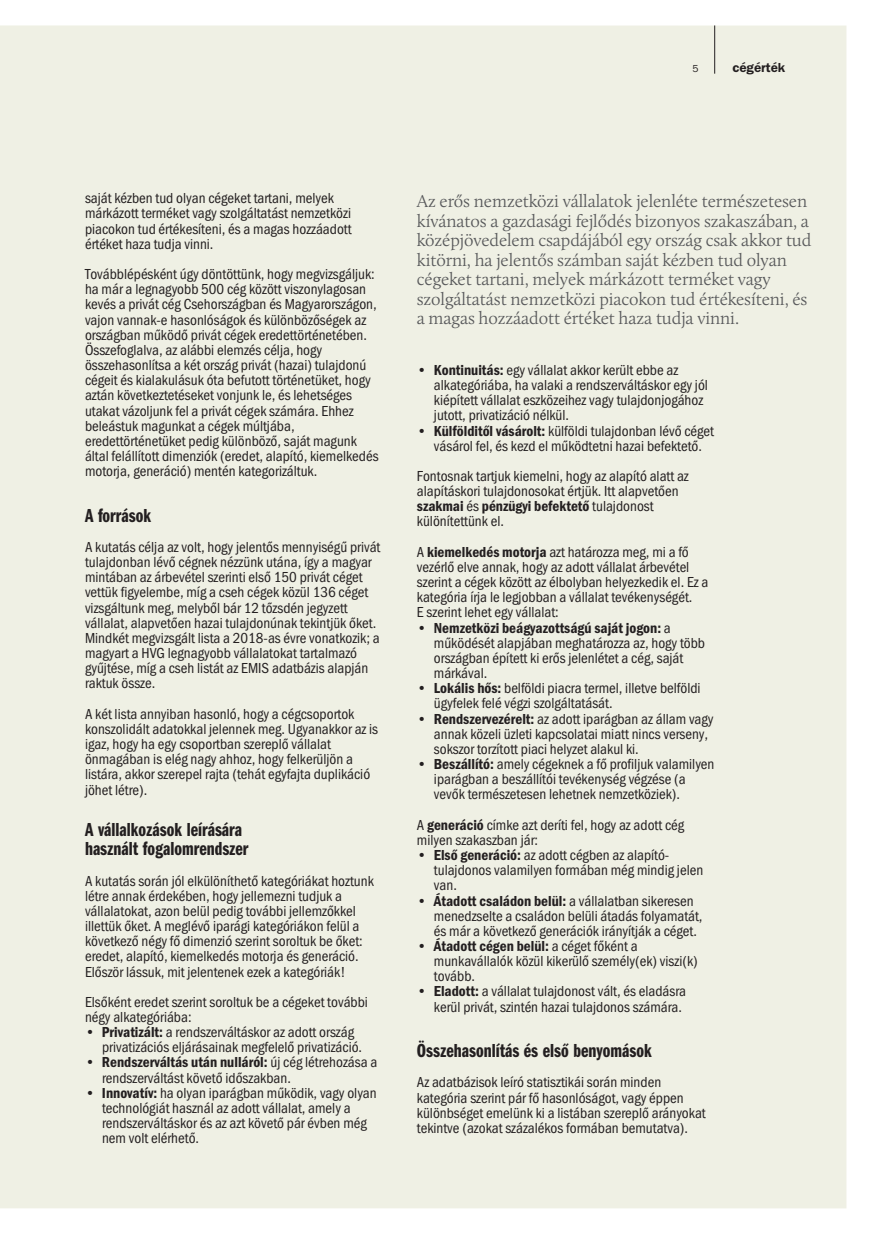
<style>
.page{position:relative;width:872px;height:1234px;background:#fff}
.page>*{position:absolute;margin:0;border:0;box-sizing:border-box;transform-origin:0 0}
.t1{font:19.5px/19px "Franklin Got Itc TEE Demi Compressed";color:#231f20}
.t2{font:300 18px/19.5px "Calluna";letter-spacing:-.005em;color:#57585a}
.t3{font:15px/15.1px "Franklin Got Itc TEE Book Condensed";color:#231f20}
.t4{font:15px "Franklin Gothic Itc TEE Demi Condensed";color:#231f20}
.t5{font:13.5px "Franklin Got Itc TEE Demi";color:#231f20}
.t6{font:10.5px "Franklin Gothic";color:#231f20}
.s1{font-family:"Franklin Gothic Itc TEE Demi Condensed"}
.s2{font-family:"Franklin Got Itc TEE Book Condensed"}
</style>
<div class="page">
<div style="left:0;top:25px;width:846px;height:1183px;background:#eff0e4"></div>
<hr style="left:714px;top:25px;width:1px;height:49px;background:#231f20">
<p class="t6" style="left:692px;top:64px;width:8px">5</p>
<p class="t5" style="left:732px;top:63px;width:54px">cégérték</p>
<p class="t3" style="left:85px;top:192px;width:268px">saját kézben tud olyan cégeket tartani, melyek márkázott terméket vagy szolgáltatást nemzetközi piacokon tud értékesíteni, és a magas hozzáadott értéket haza tudja vinni.</p>
<p class="t3" style="left:85px;top:268px;width:295px">Továbblépésként úgy döntöttünk, hogy megvizsgáljuk: ha már a legnagyobb 500 cég között viszonylagosan kevés a privát cég Csehországban és Magyarországon, vajon vannak-e hasonlóságok és különbözőségek az országban működő privát cégek eredettörténetében.<br>Összefoglalva, az alábbi elemzés célja, hogy összehasonlítsa a két ország privát (hazai) tulajdonú cégeit és kialakulásuk óta befutott történetüket, hogy aztán következtetéseket vonjunk le, és lehetséges utakat vázoljunk fel a privát cégek számára. Ehhez beleástuk magunkat a cégek múltjába, eredettörténetüket pedig különböző, saját magunk által felállított dimenziók (eredet, alapító, kiemelkedés motorja, generáció) mentén kategorizáltuk.</p>
<h1 class="t1" style="left:85px;top:507px;width:68px">A források</h1>
<p class="t3" style="left:85px;top:541px;width:297px">A kutatás célja az volt, hogy jelentős mennyiségű privát tulajdonban lévő cégnek nézzünk utána, így a magyar mintában az árbevétel szerinti első 150 privát céget vettük figyelembe, míg a cseh cégek közül 136 céget vizsgáltunk meg, melyből bár 12 tőzsdén jegyzett vállalat, alapvetően hazai tulajdonúnak tekintjük őket.<br>Mindkét megvizsgált lista a 2018-as évre vonatkozik; a magyart a HVG legnagyobb vállalatokat tartalmazó gyűjtése, míg a cseh listát az EMIS adatbázis alapján raktuk össze.</p>
<p class="t3" style="left:85px;top:707px;width:295px">A két lista annyiban hasonló, hogy a cégcsoportok konszolidált adatokkal jelennek meg. Ugyanakkor az is igaz, hogy ha egy csoportban szereplő vállalat önmagában is elég nagy ahhoz, hogy felkerüljön a listára, akkor szerepel rajta (tehát egyfajta duplikáció jöhet létre).</p>
<h1 class="t1" style="left:85px;top:821px;width:165px">A vállalkozások leírására használt fogalomrendszer</h1>
<p class="t3" style="left:85px;top:874px;width:290px">A kutatás során jól elkülöníthető kategóriákat hoztunk létre annak érdekében, hogy jellemezni tudjuk a vállalatokat, azon belül pedig további jellemzőkkel illettük őket. A meglévő iparági kategóriákon felül a következő négy fő dimenzió szerint soroltuk be őket: eredet, alapító, kiemelkedés motorja és generáció.<br>Először lássuk, mit jelentenek ezek a kategóriák!</p>
<p class="t3" style="left:85px;top:995px;width:284px">Elsőként eredet szerint soroltuk be a cégeket további négy alkategóriába:</p>
<p class="t3" style="left:102px;top:1025px;width:262px;text-indent:-17px">• <span class="s1">Privatizált:</span> a rendszerváltáskor az adott ország privatizációs eljárásainak megfelelő privatizáció.</p>
<p class="t4" style="left:85px;top:1057px;width:294px"><span class="s2">•</span> Rendszerváltás után nulláról: <span class="s2">új cég létrehozása a</span></p>
<p class="t3" style="left:102px;top:1071px;width:190px">rendszerváltást követő időszakban.</p>
<p class="t3" style="left:102px;top:1086px;width:276px;text-indent:-17px">• <span class="s1">Innovatív:</span> ha olyan iparágban működik, vagy olyan technológiát használ az adott vállalat, amely a rendszerváltáskor és az azt követő pár évben még nem volt elérhető.</p>
<p class="t2" style="left:417px;top:193px;width:396px">Az erős nemzetközi vállalatok jelenléte természetesen kívánatos a gazdasági fejlődés bizonyos szakaszában, a középjövedelem csapdájából egy ország csak akkor tud kitörni, ha jelentős számban saját kézben tud olyan cégeket tartani, melyek márkázott terméket vagy szolgáltatást nemzetközi piacokon tud értékesíteni, és a magas hozzáadott értéket haza tudja vinni.</p>
<p class="t3" style="left:434px;top:364px;width:275px;text-indent:-17px">• <span class="s1">Kontinuitás:</span> egy vállalat akkor került ebbe az alkategóriába, ha valaki a rendszerváltáskor egy jól kiépített vállalat eszközeihez vagy tulajdonjogához jutott, privatizáció nélkül.</p>
<p class="t3" style="left:417px;top:424px;width:299px;text-align:center">• <span class="s1">Külfölditől vásárolt:</span> külföldi tulajdonban lévő céget vásárol fel, és kezd el működtetni hazai befektető.</p>
<p class="t3" style="left:417px;top:470px;width:273px">Fontosnak tartjuk kiemelni, hogy az alapító alatt az alapításkori tulajdonosokat értjük. Itt alapvetően</p>
<p class="t4" style="left:417px;top:501px;width:238px">szakmai <span class="s2">és</span> pénzügyi befektető <span class="s2">tulajdonost</span></p>
<p class="t3" style="left:417px;top:515px;width:89px">különítettünk el.</p>
<p class="t3" style="left:417px;top:545px;width:293px">A <span class="s1">kiemelkedés motorja</span> azt határozza meg, mi a fő vezérlő elve annak, hogy az adott vállalat árbevétel szerint a cégek között az élbolyban helyezkedik el. Ez a kategória írja le legjobban a vállalat tevékenységét.</p>
<p class="t3" style="left:417px;top:606px;width:143px">E szerint lehet egy vállalat:</p>
<p class="t4" style="left:417px;top:622px;width:255px"><span class="s2">•</span> Nemzetközi beágyazottságú saját jogon: <span class="s2">a</span></p>
<p class="t3" style="left:434px;top:636px;width:273px">működését alapjában meghatározza az, hogy több országban épített ki erős jelenlétet a cég, saját márkával.</p>
<p class="t3" style="left:434px;top:682px;width:268px;text-indent:-17px">• <span class="s1">Lokális hős:</span> belföldi piacra termel, illetve belföldi ügyfelek felé végzi szolgáltatását.</p>
<p class="t3" style="left:434px;top:712px;width:281px;text-indent:-17px">• <span class="s1">Rendszervezérelt:</span> az adott iparágban az állam vagy annak közeli üzleti kapcsolatai miatt nincs verseny, sokszor torzított piaci helyzet alakul ki.</p>
<p class="t3" style="left:434px;top:757px;width:282px;text-indent:-17px">• <span class="s1">Beszállító:</span> amely cégeknek a fő profiljuk valamilyen iparágban a beszállítói tevékenység végzése (a vevők természetesen lehetnek nemzetköziek).</p>
<p class="t3" style="left:417px;top:818px;width:269px">A <span class="s1">generáció</span> címke azt deríti fel, hogy az adott cég milyen szakaszban jár:</p>
<p class="t3" style="left:434px;top:848px;width:271px;text-indent:-17px">• <span class="s1">Első generáció:</span> az adott cégben az alapító&shy;tulajdonos valamilyen formában még mindig jelen van.</p>
<p class="t3" style="left:434px;top:894px;width:270px;text-indent:-17px">• <span class="s1">Átadott családon belül:</span> a vállalatban sikeresen menedzselte a családon belüli átadás folyamatát, és már a következő generációk irányítják a céget.</p>
<p class="t4" style="left:417px;top:940px;width:222px"><span class="s2">•</span> Átadott cégen belül: <span class="s2">a céget főként a</span></p>
<p class="t3" style="left:434px;top:954px;width:265px">munkavállalók közül kikerülő személy(ek) viszi(k) tovább.</p>
<p class="t3" style="left:417px;top:985px;width:271px;text-align:right">• <span class="s1">Eladott:</span> a vállalat tulajdonost vált, és eladásra kerül privát, szintén hazai tulajdonos számára.</p>
<h1 class="t1" style="left:417px;top:1042px;width:236px">Összehasonlítás és első benyomások</h1>
<p class="t3" style="left:417px;top:1076px;width:290px">Az adatbázisok leíró statisztikái során minden kategória szerint pár fő hasonlóságot, vagy éppen különbséget emelünk ki a listában szereplő arányokat tekintve (azokat százalékos formában bemutatva).</p>
</div>
